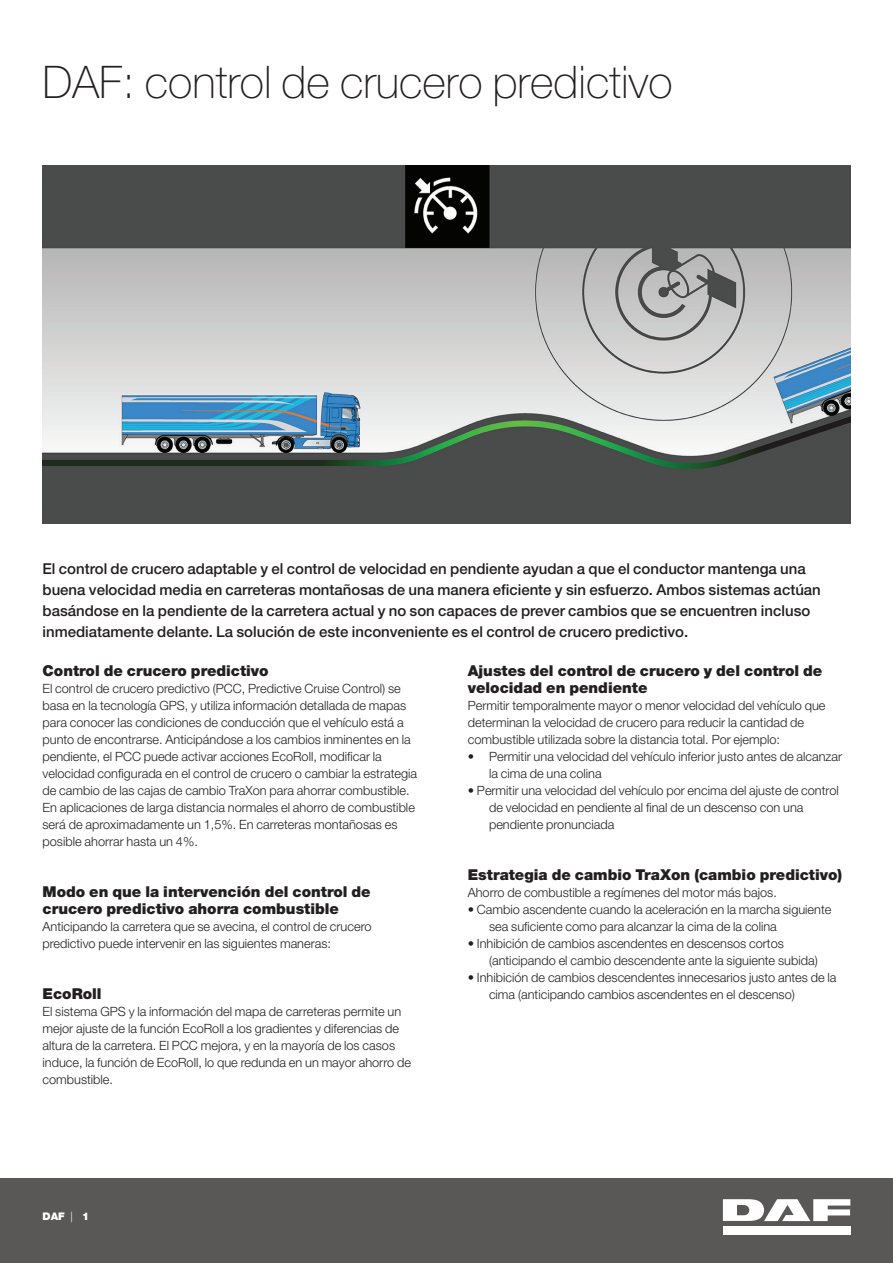
<style>
.page{position:relative;width:893px;height:1263px;background:#fff}
.page>*{position:absolute;margin:0;border:0;box-sizing:border-box;transform-origin:0 0}
.t1{font:100 45px "Helvetica Neue LT Pro";color:#231f20}
.t2{font:500 15px/21px "Helvetica Neue LT Pro";color:#231f20}
.t3{font:900 15px/17px "Helvetica Neue LT Pro";color:#231f20}
.t4{font:300 12.75px/17px "Helvetica Neue LT Pro";color:#231f20}
.t5{font:900 10.5px "Helvetica Neue LT Pro";color:#fff}
.s1{font-weight:300}
</style>
<div class="page">
<div style="left:0;top:1178px;width:893px;height:85px;background:#5a5757"></div>
<div style="left:723px;top:1226px;width:127px;height:8px;background:#fff"></div>
<svg style="left:723px;top:1199px;width:127px;height:22px"></svg>
<img style="left:43px;top:166px;width:807px;height:357px">
<h1 class="t1" style="left:43px;top:56px;width:632px">DAF: control de crucero predictivo</h1>
<p class="t2" style="left:43px;top:558px;width:780px">El control de crucero adaptable y el control de velocidad en pendiente ayudan a que el conductor mantenga una buena velocidad media en carreteras montañosas de una manera eficiente y sin esfuerzo. Ambos sistemas actúan basándose en la pendiente de la carretera actual y no son capaces de prever cambios que se encuentren incluso inmediatamente delante. La solución de este inconveniente es el control de crucero predictivo.</p>
<p class="t3" style="left:43px;top:662px;width:228px">Control de crucero predictivo</p>
<p class="t4" style="left:43px;top:680px;width:376px">El control de crucero predictivo (PCC, Predictive Cruise Control) se basa en la tecnología GPS, y utiliza información detallada de mapas para conocer las condiciones de conducción que el vehículo está a punto de encontrarse. Anticipándose a los cambios inminentes en la pendiente, el PCC puede activar acciones EcoRoll, modificar la velocidad configurada en el control de crucero o cambiar la estrategia de cambio de las cajas de cambio TraXon para ahorrar combustible.<br>En aplicaciones de larga distancia normales el ahorro de combustible será de aproximadamente un 1,5%. En carreteras montañosas es posible ahorrar hasta un 4%.</p>
<p class="t3" style="left:43px;top:883px;width:330px">Modo en que la intervención del control de crucero predictivo ahorra combustible</p>
<p class="t4" style="left:43px;top:918px;width:331px">Anticipando la carretera que se avecina, el control de crucero predictivo puede intervenir en las siguientes maneras:</p>
<p class="t3" style="left:43px;top:985px;width:61px">EcoRoll</p>
<p class="t4" style="left:43px;top:1003px;width:370px">El sistema GPS y la información del mapa de carreteras permite un mejor ajuste de la función EcoRoll a los gradientes y diferencias de altura de la carretera. El PCC mejora, y en la mayoría de los casos induce, la función de EcoRoll, lo que redunda en un mayor ahorro de combustible.</p>
<p class="t3" style="left:468px;top:662px;width:356px">Ajustes del control de crucero y del control de velocidad en pendiente</p>
<p class="t4" style="left:468px;top:697px;width:359px">Permitir temporalmente mayor o menor velocidad del vehículo que determinan la velocidad de crucero para reducir la cantidad de combustible utilizada sobre la distancia total. Por ejemplo:</p>
<p class="t4" style="left:489px;top:748px;width:355px;text-indent:-21px">• Permitir una velocidad del vehículo inferior justo antes de alcanzar la cima de una colina</p>
<p class="t4" style="left:489px;top:782px;width:351px;text-indent:-21px">• Permitir una velocidad del vehículo por encima del ajuste de control de velocidad en pendiente al final de un descenso con una pendiente pronunciada</p>
<p class="t3" style="left:468px;top:866px;width:376px">Estrategia de cambio TraXon (cambio predictivo)</p>
<p class="t4" style="left:468px;top:884px;width:311px">Ahorro de combustible a regímenes del motor más bajos.</p>
<p class="t4" style="left:489px;top:901px;width:344px;text-indent:-21px">• Cambio ascendente cuando la aceleración en la marcha siguiente sea suficiente como para alcanzar la cima de la colina</p>
<p class="t4" style="left:489px;top:935px;width:330px;text-indent:-21px">• Inhibición de cambios ascendentes en descensos cortos (anticipando el cambio descendente ante la siguiente subida)</p>
<p class="t4" style="left:489px;top:969px;width:349px;text-indent:-21px">• Inhibición de cambios descendentes innecesarios justo antes de la cima (anticipando cambios ascendentes en el descenso)</p>
<p class="t5" style="left:43px;top:1210px;width:48px">DAF <span class="s1">|</span> 1</p>
</div>
